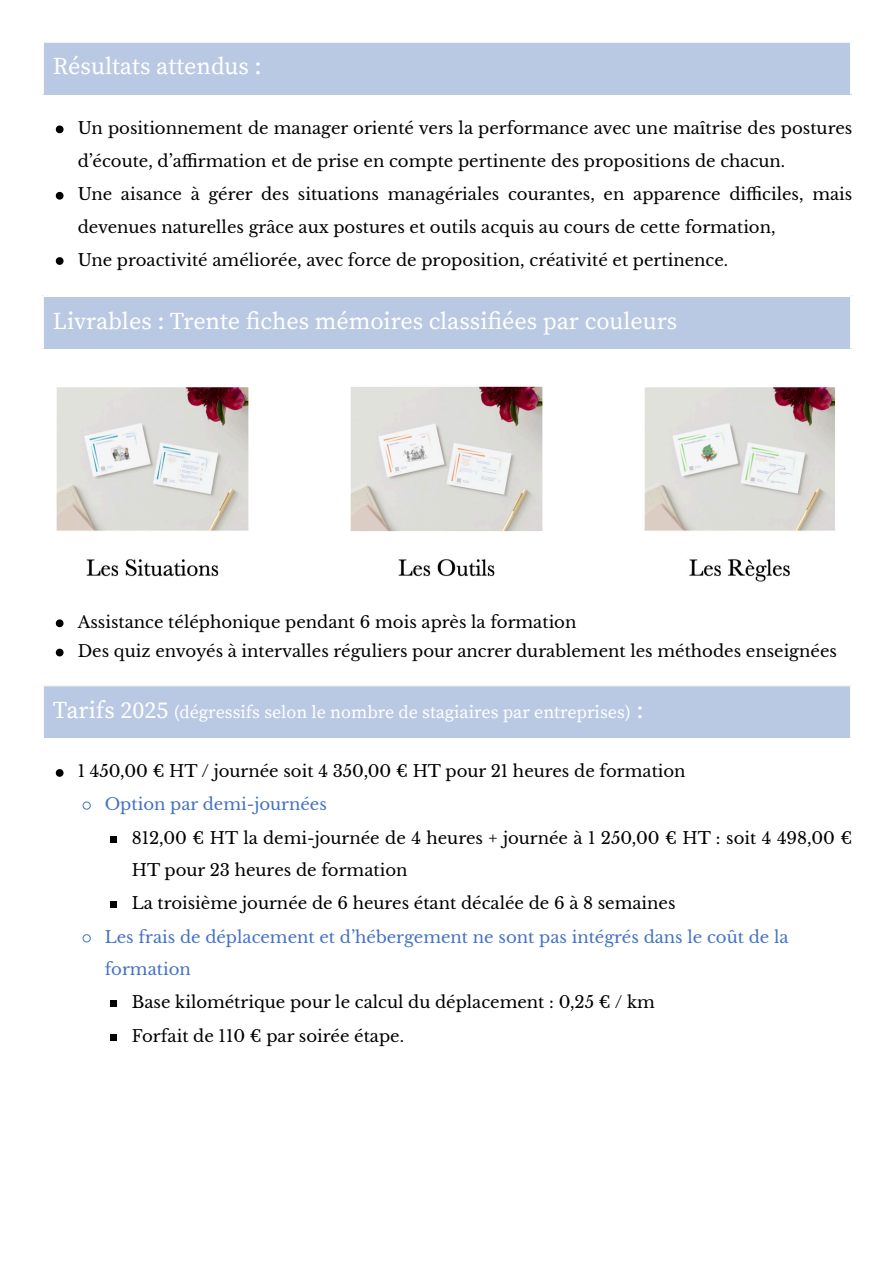
<style>
.page{position:relative;width:894px;height:1263px;background:#fff}
.page>*{position:absolute;margin:0;border:0;box-sizing:border-box;transform-origin:0 0}
.t1{font:24px "Source Serif Pro";color:#fff}
.t2{font:18px "Source Serif Pro";color:#fff}
.t3{font:16.5px/32.7px "Libre Baskerville";color:#000}
.t4{font:16.5px/32.7px "Libre Baskerville";color:#4472c4}
.s1{font-size:24px}
</style>
<div class="page">
<svg style="left:56px;top:126px;width:7px;height:7px"></svg>
<svg style="left:56px;top:192px;width:7px;height:8px"></svg>
<svg style="left:56px;top:257px;width:7px;height:8px"></svg>
<svg style="left:56px;top:619px;width:7px;height:8px"></svg>
<svg style="left:56px;top:649px;width:7px;height:7px"></svg>
<svg style="left:56px;top:769px;width:7px;height:8px"></svg>
<svg style="left:82px;top:801px;width:9px;height:9px"></svg>
<div style="left:110px;top:836px;width:7px;height:6px;background:#000"></div>
<div style="left:110px;top:901px;width:7px;height:7px;background:#000"></div>
<svg style="left:82px;top:934px;width:9px;height:9px"></svg>
<div style="left:110px;top:1000px;width:7px;height:7px;background:#000"></div>
<div style="left:110px;top:1034px;width:7px;height:6px;background:#000"></div>
<div style="left:42px;top:42px;width:809px;height:52px;background:#b9c9e3"></div>
<hr style="left:44px;top:42px;width:805px;height:1px;background:#fff">
<hr style="left:42px;top:42px;width:2px;height:52px;background:#fff">
<hr style="left:849px;top:42px;width:3px;height:52px;background:#fff">
<div style="left:42px;top:296px;width:809px;height:53px;background:#b9c9e3"></div>
<hr style="left:44px;top:296px;width:805px;height:1px;background:#fff">
<hr style="left:42px;top:296px;width:2px;height:53px;background:#fff">
<hr style="left:849px;top:296px;width:3px;height:53px;background:#fff">
<img style="left:56px;top:386px;width:779px;height:196px">
<div style="left:42px;top:685px;width:809px;height:53px;background:#b9c9e3"></div>
<hr style="left:44px;top:685px;width:805px;height:1px;background:#fff">
<hr style="left:42px;top:685px;width:2px;height:53px;background:#fff">
<hr style="left:849px;top:685px;width:3px;height:53px;background:#fff">
<p class="t1" style="left:53px;top:52px;width:210px">Résultats attendus :</p>
<p class="t3" style="left:78px;top:112px;width:775px">Un positionnement de manager orienté vers la performance avec une maîtrise des postures d’écoute, d’affirmation et de prise en compte pertinente des propositions de chacun.</p>
<p class="t3" style="left:78px;top:178px;width:776px">Une aisance à gérer des situations managériales courantes, en apparence difficiles, mais devenues naturelles grâce aux postures et outils acquis au cours de cette formation,</p>
<p class="t3" style="left:78px;top:243px;width:652px">Une proactivité améliorée, avec force de proposition, créativité et pertinence.</p>
<p class="t1" style="left:53px;top:306px;width:625px">Livrables : Trente fiches mémoires classifiées par couleurs</p>
<p class="t3" style="left:78px;top:606px;width:500px">Assistance téléphonique pendant 6 mois après la formation</p>
<p class="t3" style="left:78px;top:635px;width:760px">Des quiz envoyés à intervalles réguliers pour ancrer durablement les méthodes enseignées</p>
<h1 class="t2" style="left:53px;top:701px;width:592px"><span class="s1">Tarifs 2025</span> (dégressifs selon le nombre de stagiaires par entreprises) <span class="s1">:</span></h1>
<p class="t3" style="left:78px;top:755px;width:609px">1 450,00 € HT / journée soit 4 350,00 € HT pour 21 heures de formation</p>
<p class="t4" style="left:105px;top:788px;width:224px">Option par demi-journées</p>
<p class="t3" style="left:132px;top:822px;width:721px">812,00 € HT la demi-journée de 4 heures + journée à 1 250,00 € HT : soit 4 498,00 €<br>HT pour 23 heures de formation</p>
<p class="t3" style="left:132px;top:887px;width:545px">La troisième journée de 6 heures étant décalée de 6 à 8 semaines</p>
<p class="t4" style="left:105px;top:921px;width:685px">Les frais de déplacement et d’hébergement ne sont pas intégrés dans le coût de la formation</p>
<p class="t3" style="left:132px;top:986px;width:524px">Base kilométrique pour le calcul du déplacement : 0,25 € / km</p>
<p class="t3" style="left:132px;top:1020px;width:274px">Forfait de 110 € par soirée étape.</p>
</div>
